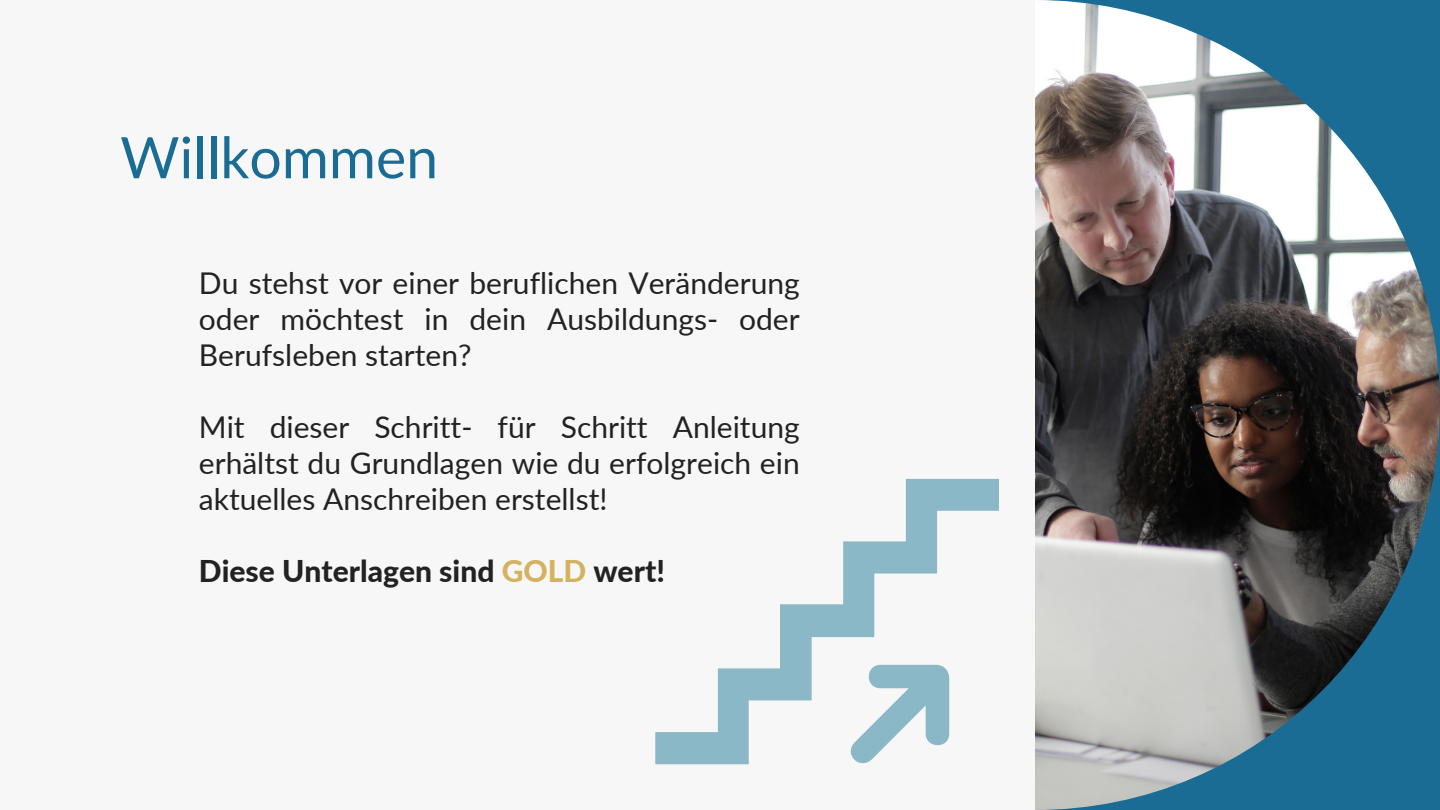
<style>
.page{position:relative;width:1440px;height:810px;background:#f8f7f7}
.page>*{position:absolute;margin:0;border:0;box-sizing:border-box;transform-origin:0 0}
.t1{font:57.2px "Lato";color:#1a6c95}
.t2{font:30px/36px "Lato";color:#222;text-align:justify}
.t3{font:800 30px "Lato";color:#222}
.s1{color:#d4b360}
</style>
<div class="page">
<img style="left:1035px;top:0;width:405px;height:810px">
<svg style="left:655px;top:479px;width:344px;height:285px"></svg>
<svg style="left:843px;top:665px;width:106px;height:99px"></svg>
<p class="t1" style="left:120px;top:122px;width:319px">Willkommen</p>
<h1 class="t2" style="left:199px;top:265px;width:602px">Du stehst vor einer beruflichen Veränderung oder möchtest in dein Ausbildungs- oder Berufsleben starten?</h1>
<p class="t2" style="left:199px;top:409px;width:602px">Mit dieser Schritt- für Schritt Anleitung erhältst du Grundlagen wie du erfolgreich ein aktuelles Anschreiben erstellst!</p>
<p class="t3" style="left:199px;top:553px;width:468px">Diese Unterlagen sind <span class="s1">GOLD</span> wert!</p>
</div>
